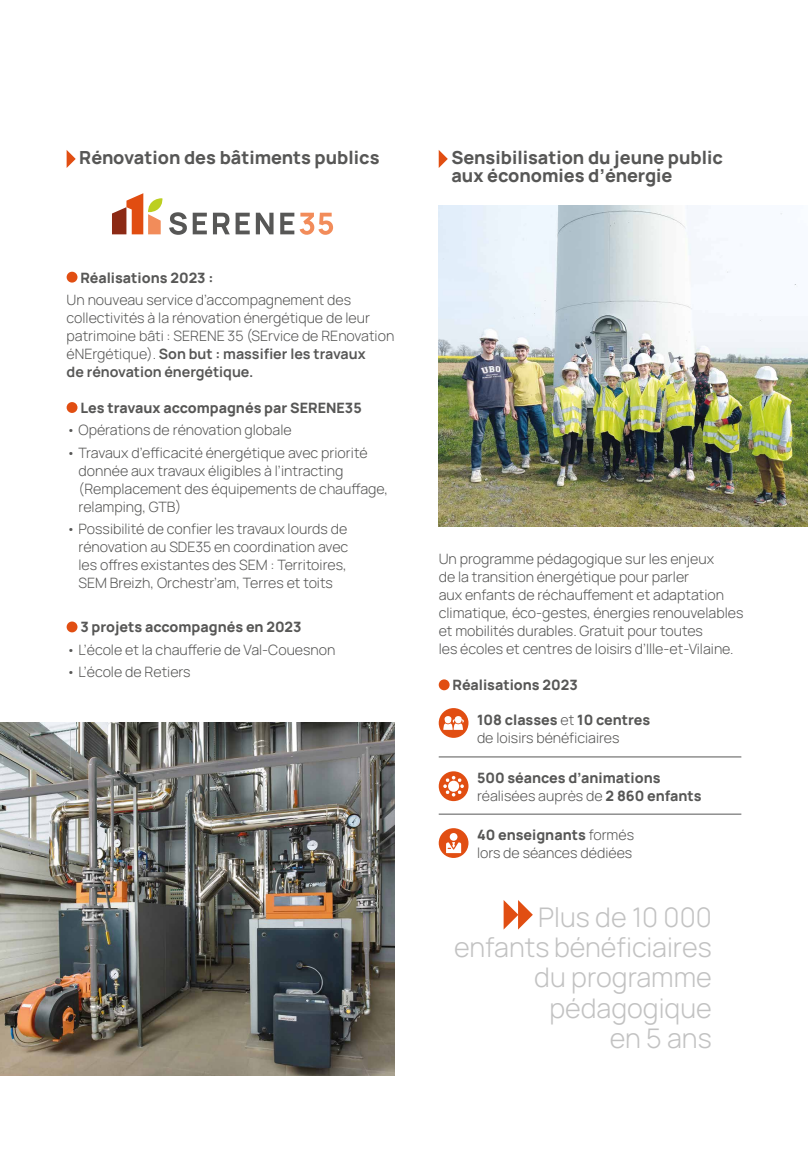
<style>
.page{position:relative;width:808px;height:1149px;background:#fff}
.page>*{position:absolute;margin:0;border:0;box-sizing:border-box;transform-origin:0 0}
.t1{font:300 27px/30px "Manrope";color:#c2c2c2;text-align:right}
.t2{font:800 18px/18px "Manrope";color:#575756}
.t3{font:300 14.25px/18px "Manrope";color:#575756}
.t4{font:800 14.25px/18px "Manrope";color:#575756}
.s1{font-weight:700}
.s2{font-weight:800}
.s3{font-weight:300}
</style>
<div class="page">
<div style="left:439px;top:679px;width:11px;height:11px;background:#e14e12;border-radius:50%"></div>
<svg style="left:439px;top:707px;width:29px;height:30px"></svg>
<svg style="left:443px;top:715px;width:21px;height:14px"></svg>
<div style="left:439px;top:771px;width:29px;height:29px;background:#e14e12;border-radius:50%"></div>
<svg style="left:443px;top:775px;width:21px;height:21px"></svg>
<svg style="left:439px;top:827px;width:29px;height:30px"></svg>
<svg style="left:446px;top:832px;width:15px;height:20px"></svg>
<hr style="left:439px;top:756px;width:302px;height:1px;background:#575756">
<hr style="left:439px;top:813px;width:302px;height:1px;background:#575756">
<svg style="left:67px;top:150px;width:9px;height:18px"></svg>
<svg style="left:439px;top:150px;width:9px;height:18px"></svg>
<div style="left:67px;top:271px;width:10px;height:11px;background:#e14e12;border-radius:50%"></div>
<div style="left:67px;top:402px;width:10px;height:11px;background:#e14e12;border-radius:50%"></div>
<div style="left:67px;top:621px;width:10px;height:11px;background:#e14e12;border-radius:50%"></div>
<img style="left:1px;top:722px;width:393px;height:352px">
<img style="left:439px;top:205px;width:369px;height:321px">
<svg style="left:112px;top:193px;width:51px;height:41px"></svg>
<svg style="left:169px;top:212px;width:18px;height:23px"></svg>
<svg style="left:193px;top:213px;width:14px;height:21px"></svg>
<svg style="left:213px;top:213px;width:17px;height:21px"></svg>
<svg style="left:236px;top:213px;width:14px;height:21px"></svg>
<svg style="left:256px;top:213px;width:18px;height:21px"></svg>
<svg style="left:280px;top:213px;width:14px;height:21px"></svg>
<svg style="left:300px;top:213px;width:33px;height:22px"></svg>
<svg style="left:504px;top:900px;width:29px;height:29px"></svg>
<p class="t2" style="left:79px;top:147px;width:302px">Rénovation des bâtiments publics</p>
<p class="t2" style="left:451px;top:147px;width:273px">Sensibilisation du jeune public aux économies d’énergie</p>
<p class="t4" style="left:80px;top:268px;width:135px">Réalisations 2023 :</p>
<p class="t3" style="left:67px;top:290px;width:329px">Un nouveau service d’accompagnement des collectivités à la rénovation énergétique de leur patrimoine bâti : SERENE 35 (SErvice de REnovation éNErgétique). <span class="s1">Son but : massifier les travaux<br>de rénovation énergétique.</span></p>
<p class="t4" style="left:80px;top:398px;width:283px">Les travaux accompagnés par SERENE35</p>
<p class="t3" style="left:67px;top:420px;width:227px">• Opérations de rénovation globale</p>
<p class="t3" style="left:79px;top:442px;width:311px;text-indent:-12px">• Travaux d’efficacité énergétique avec priorité donnée aux travaux éligibles à l’intracting (Remplacement des équipements de chauffage, relamping, GTB)</p>
<p class="t3" style="left:79px;top:519px;width:271px;text-align:justify;text-indent:-12px">• Possibilité de confier les travaux lourds de rénovation au SDE35 en coordination avec les offres existantes des SEM : Territoires, SEM Breizh, Orchestr’am, Terres et toits</p>
<p class="t4" style="left:80px;top:617px;width:223px">3 projets accompagnés en 2023</p>
<p class="t3" style="left:67px;top:639px;width:270px">• L’école et la chaufferie de Val-Couesnon</p>
<p class="t3" style="left:67px;top:662px;width:126px">• L’école de Retiers</p>
<p class="t3" style="left:439px;top:549px;width:306px">Un programme pédagogique sur les enjeux<br>de la transition énergétique pour parler<br>aux enfants de réchauffement et adaptation climatique, éco-gestes, énergies renouvelables et mobilités durables. Gratuit pour toutes<br>les écoles et centres de loisirs d’Ille-et-Vilaine.</p>
<p class="t4" style="left:452px;top:675px;width:127px">Réalisations 2023</p>
<p class="t3" style="left:477px;top:710px;width:175px"><span class="s2">108 classes</span> et <span class="s2">10 centres </span>de loisirs bénéficiaires</p>
<p class="t4" style="left:477px;top:767px;width:226px">500 séances d’animations <span class="s3">réalisées auprès de</span> 2 860 enfants</p>
<p class="t3" style="left:477px;top:824px;width:159px"><span class="s2">40 enseignants</span> formés lors de séances dédiées</p>
<h1 class="t1" style="left:454px;top:901px;width:259px">Plus de 10 000 enfants bénéficiaires du programme pédagogique<br>en 5 ans</h1>
</div>
